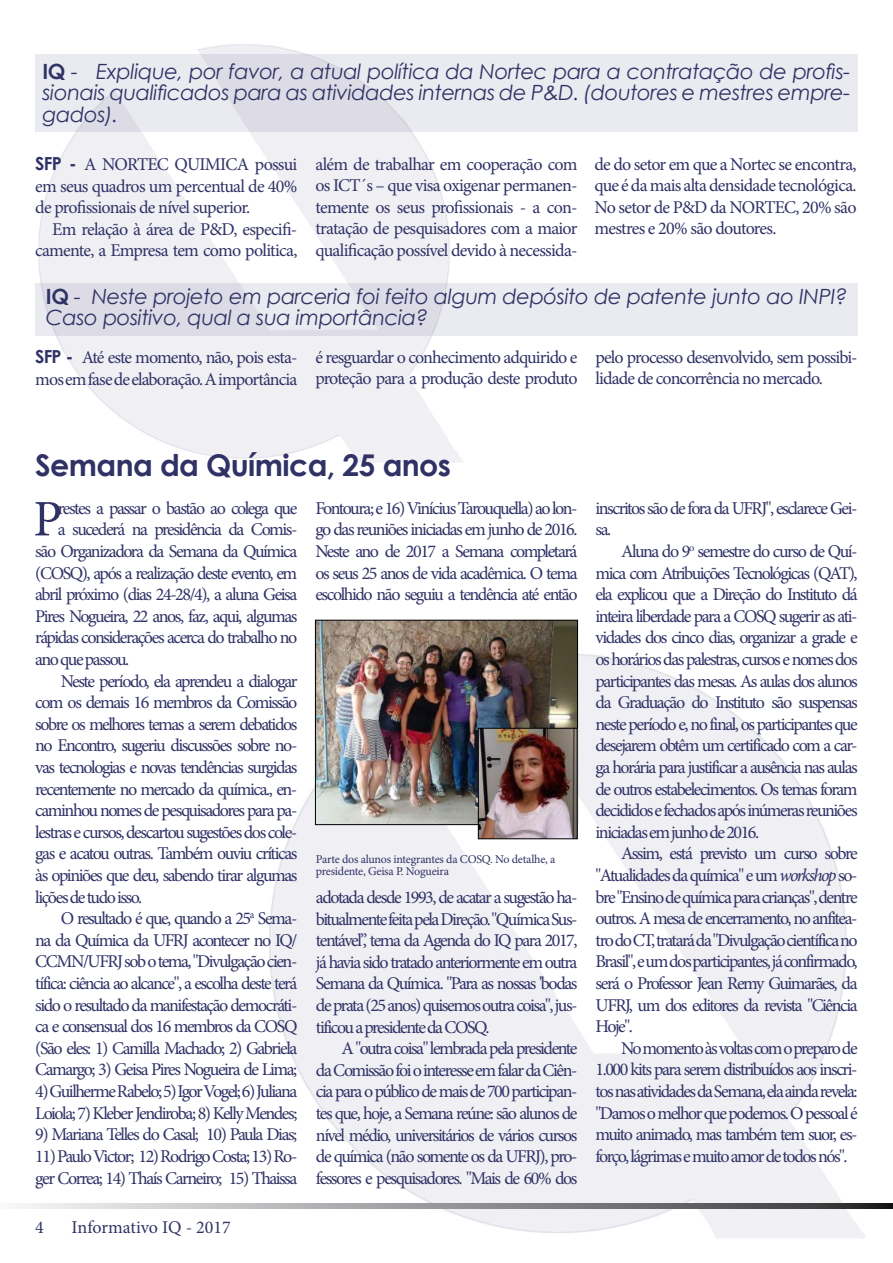
<style>
.page{position:relative;width:893px;height:1263px;background:#fff}
.page>*{position:absolute;margin:0;border:0;box-sizing:border-box;transform-origin:0 0}
.t1{font:51.3px "Minion Pro";color:#303266}
.t2{font:700 30px "Century Gothic";letter-spacing:-.02em;color:#303266}
.t3{font:italic 21px/21.6px "Century Gothic";letter-spacing:-.02em;color:#303366;text-align:justify}
.t4{font:18px/21.6px "Minion Pro";letter-spacing:-.08em;color:#303266;text-align:justify}
.t5{font:18px/21.6px "Minion Pro";letter-spacing:-.05em;color:#303266}
.t6{font:18px/21.6px "Minion Pro";letter-spacing:-.04em;color:#303266;text-align:right}
.t7{font:18px "Minion Pro";letter-spacing:-.005em;color:#303265}
.t8{font:12px/12px "Minion Pro";letter-spacing:-.02em;color:#303266}
.s1{font-weight:700;font-style:normal}
.s2{font-family:"Century Gothic";font-weight:700}
.s3{font-style:italic}
</style>
<div class="page">
<img style="left:35px;top:44px;width:830px;height:1194px">
<svg style="left:19px;top:1203px;width:874px;height:6px;background:#909294"></svg>
<div style="left:35px;top:54px;width:823px;height:78px;background:linear-gradient(to right,#e4e4eb,#ebecf0)"></div>
<div style="left:35px;top:284px;width:823px;height:52px;background:linear-gradient(to right,#dddde6,#edeff2)"></div>
<img style="left:317px;top:622px;width:259px;height:201px">
<div style="left:315px;top:620px;width:263px;height:205px;border:1px solid #000"></div>
<img style="left:480px;top:730px;width:96px;height:107px">
<div style="left:478px;top:728px;width:100px;height:111px;border:1px solid #000"></div>
<p class="t3" style="left:43px;top:60px;width:809px"><span class="s1">IQ</span> - Explique, por favor, a atual política da Nortec para a contratação de profis&shy;sionais qualificados para as atividades internas de P&amp;D. (doutores e mestres empre&shy;gados).</p>
<p class="t4" style="left:35px;top:153px;width:264px"><span class="s2">SFP -</span> A NORTEC QUIMICA possui em seus quadros um percentual de 40% de profissionais de nível superior.</p>
<p class="t6" style="left:35px;top:218px;width:264px">Em relação à área de P&amp;D, especifi&shy;camente, a Empresa tem como politica,</p>
<p class="t4" style="left:315px;top:153px;width:264px">além de trabalhar em cooperação com os ICT´s – que visa oxigenar permanen&shy;temente os seus profissionais - a con&shy;tratação de pesquisadores com a maior qualificação possível devido à necessida-</p>
<p class="t4" style="left:594px;top:153px;width:264px">de do setor em que a Nortec se encontra, que é da mais alta densidade tecnológica.<br>No setor de P&amp;D da NORTEC, 20% são mestres e 20% são doutores.</p>
<p class="t3" style="left:46px;top:285px;width:803px"><span class="s1">IQ</span> - Neste projeto em parceria foi feito algum depósito de patente junto ao INPI?<br>Caso positivo, qual a sua importância?</p>
<p class="t5" style="left:35px;top:347px;width:264px"><span class="s2">SFP -</span> Até este momento, não, pois esta&shy;mos em fase de elaboração. A importância</p>
<p class="t5" style="left:315px;top:346px;width:264px">é resguardar o conhecimento adquirido e proteção para a produção deste produto</p>
<p class="t5" style="left:596px;top:346px;width:264px">pelo processo desenvolvido, sem possibi&shy;lidade de concorrência no mercado.</p>
<h2 class="t2" style="left:35px;top:443px;width:417px">Semana da Química, 25 anos</h2>
<h1 class="t1" style="left:33px;top:485px;width:30px">P</h1>
<p class="t4" style="left:58px;top:497px;width:241px">restes a passar o bastão ao colega que</p>
<p class="t4" style="left:58px;top:519px;width:241px">a sucederá na presidência da Comis-</p>
<p class="t4" style="left:35px;top:540px;width:264px">são Organizadora da Semana da Química</p>
<p class="t4" style="left:35px;top:562px;width:264px">(COSQ), após a realização deste evento, em</p>
<p class="t4" style="left:35px;top:584px;width:264px">abril próximo (dias 24-28/4), a aluna Geisa</p>
<p class="t4" style="left:35px;top:605px;width:264px">Pires Nogueira, 22 anos, faz, aqui, algumas</p>
<p class="t4" style="left:35px;top:627px;width:264px">rápidas considerações acerca do trabalho no</p>
<p class="t4" style="left:35px;top:648px;width:96px">ano que passou.</p>
<p class="t4" style="left:61px;top:670px;width:238px">Neste período, ela aprendeu a dialogar</p>
<p class="t4" style="left:35px;top:692px;width:264px">com os demais 16 membros da Comissão</p>
<p class="t4" style="left:35px;top:713px;width:264px">sobre os melhores temas a serem debatidos</p>
<p class="t4" style="left:35px;top:735px;width:264px">no Encontro, sugeriu discussões sobre no-</p>
<p class="t4" style="left:35px;top:756px;width:264px">vas tecnologias e novas tendências surgidas</p>
<p class="t4" style="left:35px;top:778px;width:264px">recentemente no mercado da química., en-</p>
<p class="t4" style="left:35px;top:800px;width:264px">caminhou nomes de pesquisadores para pa-</p>
<p class="t4" style="left:35px;top:821px;width:264px">lestras e cursos, descartou sugestões dos cole-</p>
<p class="t4" style="left:35px;top:843px;width:264px">gas e acatou outras. Também ouviu críticas</p>
<p class="t4" style="left:35px;top:864px;width:264px">às opiniões que deu, sabendo tirar algumas</p>
<p class="t4" style="left:35px;top:886px;width:108px">lições de tudo isso.</p>
<p class="t4" style="left:61px;top:908px;width:238px">O resultado é que, quando a 25<sup>a</sup> Sema-</p>
<p class="t4" style="left:35px;top:929px;width:264px">na da Química da UFRJ acontecer no IQ/</p>
<p class="t4" style="left:35px;top:951px;width:264px">CCMN/UFRJ sob o tema, "Divulgação cien-</p>
<p class="t4" style="left:35px;top:972px;width:264px">tífica: ciência ao alcance", a escolha deste terá</p>
<p class="t4" style="left:35px;top:994px;width:264px">sido o resultado da manifestação democráti-</p>
<p class="t4" style="left:35px;top:1016px;width:264px">ca e consensual dos 16 membros da COSQ</p>
<p class="t4" style="left:35px;top:1037px;width:264px">(São eles: 1) Camilla Machado; 2) Gabriela</p>
<p class="t4" style="left:35px;top:1059px;width:264px">Camargo; 3) Geisa Pires Nogueira de Lima;</p>
<p class="t4" style="left:35px;top:1080px;width:264px">4) Guilherme Rabelo;5) Igor Vogel;6) Juliana<br>Loiola; 7) Kleber Jendiroba; 8) Kelly Mendes;</p>
<p class="t4" style="left:35px;top:1124px;width:264px">9) Mariana Telles do Casal; 10) Paula Dias;</p>
<p class="t4" style="left:35px;top:1145px;width:264px">11) Paulo Victor; 12) Rodrigo Costa; 13) Ro&shy;ger Correa; 14) Thaís Carneiro; 15) Thaissa</p>
<p class="t7" style="left:35px;top:1215px;width:10px">4</p>
<p class="t7" style="left:72px;top:1215px;width:161px">Informativo IQ - 2017</p>
<p class="t4" style="left:315px;top:497px;width:264px">Fontoura; e 16) Vinícius Tarouquella) ao lon&shy;go das reuniões iniciadas em junho de 2016.<br>Neste ano de 2017 a Semana completará os seus 25 anos de vida acadêmica. O tema escolhido não seguiu a tendência até então</p>
<p class="t8" style="left:316px;top:854px;width:241px">Parte dos alunos integrantes da COSQ. No detalhe, a presidente, Geisa P. Nogueira</p>
<p class="t4" style="left:316px;top:886px;width:263px">adotada desde 1993, de acatar a sugestão ha&shy;bitualmente feita pela Direção."Química Sus&shy;tentável”, tema da Agenda do IQ para 2017, já havia sido tratado anteriormente em outra Semana da Química. "Para as nossas 'bodas de prata (25 anos) quisemos outra coisa", jus&shy;tificou a presidente da COSQ.</p>
<p class="t4" style="left:316px;top:1038px;width:263px;text-indent:26px">A "outra coisa" lembrada pela presidente da Comissão foi o interesse em falar da Ciên&shy;cia para o público de mais de 700 participan&shy;tes que, hoje, a Semana reúne: são alunos de nível médio, universitários de vários cursos de química (não somente os da UFRJ), pro&shy;fessores e pesquisadores. "Mais de 60% dos</p>
<p class="t4" style="left:596px;top:497px;width:264px">inscritos são de fora da UFRJ", esclarece Gei&shy;sa.</p>
<p class="t4" style="left:596px;top:540px;width:264px;text-indent:25px">Aluna do 9<sup>o</sup> semestre do curso de Quí&shy;mica com Atribuições Tecnológicas (QAT), ela explicou que a Direção do Instituto dá inteira liberdade para a COSQ sugerir as ati&shy;vidades dos cinco dias, organizar a grade e os horários das palestras, cursos e nomes dos participantes das mesas. As aulas dos alunos da Graduação do Instituto são suspensas neste período e, no final, os participantes que desejarem obtêm um certificado com a car&shy;ga horária para justificar a ausência nas aulas de outros estabelecimentos. Os temas foram decididos e fechados após inúmeras reuniões iniciadas em junho de 2016.</p>
<p class="t4" style="left:596px;top:843px;width:264px;text-indent:26px">Assim, está previsto um curso sobre "Atualidades da química" e um <span class="s3">workshop</span> so&shy;bre "Ensino de química para crianças", dentre outros. A mesa de encerramento, no anfitea&shy;tro do CT,tratará da "Divulgação científica no Brasil",e um dos participantes,já confirmado, será o Professor Jean Remy Guimarães, da UFRJ, um dos editores da revista "Ciência Hoje".</p>
<p class="t4" style="left:596px;top:1037px;width:264px;text-indent:26px">No momento às voltas com o preparo de 1.000 kits para serem distribuídos aos inscri&shy;tos nas atividades da Semana,ela ainda revela: "Damos o melhor que podemos. O pessoal é muito animado, mas também tem suor, es&shy;forço, lágrimas e muito amor de todos nós".</p>
</div>
